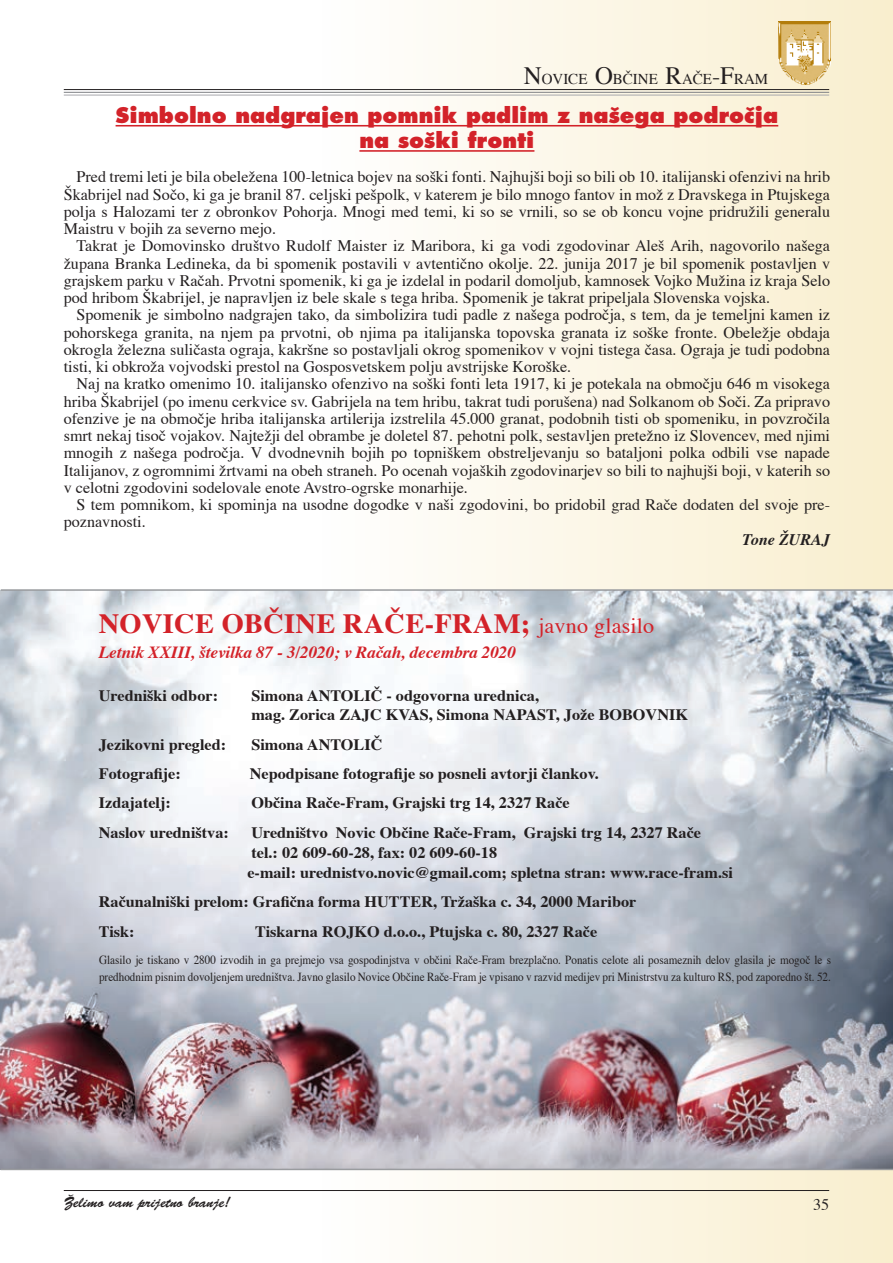
<style>
.page{position:relative;width:893px;height:1263px;background:#fff}
.page>*{position:absolute;margin:0;border:0;box-sizing:border-box;transform-origin:0 0}
.t1{font:700 27.9px "Times CE";letter-spacing:.01em;color:#d32229}
.t2{font:800 21px/25.2px "MM Futura";color:#d32229;text-align:center}
.t3{font:italic 700 16.95px "Times CE";letter-spacing:-.01em;color:#d32229}
.t4{font:16.2px/17.2px "Times CE";color:#231f20;text-align:justify}
.t5{font:italic 700 16.2px "Times CE";color:#231f20}
.t6{font:700 15.9px/20.1px "Times CE";color:#231f20}
.t7{font:15px "Brush Script Std";color:#231f20}
.t8{font:15px "Times CE";color:#231f20}
.t9{font:12.3px/17px "Times CE";color:#231f20;scale:.9 1}
.s1{font-size:24.9px}
.s2{font-weight:400;font-size:21.6px}
</style>
<div class="page">
<div style="left:0;top:0;width:893px;height:1263px;background:linear-gradient(to right,#fff,#f9f0d4)"></div>
<hr style="left:64px;top:89px;width:765px;height:1px;background:#231f20">
<hr style="left:64px;top:92px;width:765px;height:1px;background:#808285">
<hr style="left:64px;top:95px;width:765px;height:1px;background:#a8a9ad">
<hr style="left:64px;top:1190px;width:765px;height:1px;background:#231f20">
<img style="left:778px;top:21px;width:52px;height:63px">
<hr style="left:116px;top:125px;width:662px;height:2px;background:#d32229">
<hr style="left:359px;top:150px;width:175px;height:2px;background:#d32229">
<img style="left:1px;top:591px;width:892px;height:578px">
<hr style="left:1px;top:589px;width:892px;height:2px;background:#999b9e">
<hr style="left:1px;top:1169px;width:892px;height:1px;background:#999b9e">
<p class="t8" style="left:524px;top:70px;width:246px"><span class="s1">N</span>OVICE <span class="s1">O</span>BČINE <span class="s1">R</span>AČE<span class="s1">-F</span>RAM</p>
<p class="t2" style="left:116px;top:102px;width:664px">Simbolno nadgrajen pomnik padlim z na{ega podro~ja na so{ki fronti</p>
<p class="t4" style="left:64px;top:169px;width:768px;text-indent:13px">Pred tremi leti je bila obeležena 100-letnica bojev na soški fonti. Najhujši boji so bili ob 10. italijanski ofenzivi na hrib Škabrijel nad Sočo, ki ga je branil 87. celjski pešpolk, v katerem je bilo mnogo fantov in mož z Dravskega in Ptujskega polja s Halozami ter z obronkov Pohorja. Mnogi med temi, ki so se vrnili, so se ob koncu vojne pridružili generalu Maistru v bojih za severno mejo.</p>
<p class="t4" style="left:64px;top:238px;width:768px;text-indent:13px">Takrat je Domovinsko društvo Rudolf Maister iz Maribora, ki ga vodi zgodovinar Aleš Arih, nagovorilo našega župana Branka Ledineka, da bi spomenik postavili v avtentično okolje. 22. junija 2017 je bil spomenik postavljen v grajskem parku v Račah. Prvotni spomenik, ki ga je izdelal in podaril domoljub, kamnosek Vojko Mužina iz kraja Selo pod hribom Škabrijel, je napravljen iz bele skale s tega hriba. Spomenik je takrat pripeljala Slovenska vojska.</p>
<p class="t4" style="left:64px;top:307px;width:768px;text-indent:13px">Spomenik je simbolno nadgrajen tako, da simbolizira tudi padle z našega področja, s tem, da je temeljni kamen iz pohorskega granita, na njem pa prvotni, ob njima pa italijanska topovska granata iz soške fronte. Obeležje obdaja okrogla železna suličasta ograja, kakršne so postavljali okrog spomenikov v vojni tistega časa. Ograja je tudi podobna tisti, ki obkroža vojvodski prestol na Gosposvetskem polju avstrijske Koroške.</p>
<p class="t4" style="left:64px;top:376px;width:768px;text-indent:13px">Naj na kratko omenimo 10. italijansko ofenzivo na soški fonti leta 1917, ki je potekala na območju 646 m visokega hriba Škabrijel (po imenu cerkvice sv. Gabrijela na tem hribu, takrat tudi porušena) nad Solkanom ob Soči. Za pripravo ofenzive je na območje hriba italijanska artilerija izstrelila 45.000 granat, podobnih tisti ob spomeniku, in povzročila smrt nekaj tisoč vojakov. Najtežji del obrambe je doletel 87. pehotni polk, sestavljen pretežno iz Slovencev, med njimi mnogih z našega področja. V dvodnevnih bojih po topniškem obstreljevanju so bataljoni polka odbili vse napade Italijanov, z ogromnimi žrtvami na obeh straneh. Po ocenah vojaških zgodovinarjev so bili to najhujši boji, v katerih so v celotni zgodovini sodelovale enote Avstro-ogrske monarhije.</p>
<p class="t4" style="left:64px;top:497px;width:768px;text-indent:13px">S tem pomnikom, ki spominja na usodne dogodke v naši zgodovini, bo pridobil grad Rače dodaten del svoje pre&shy;poznavnosti.</p>
<p class="t5" style="left:742px;top:529px;width:89px">Tone ŽURAJ</p>
<h1 class="t1" style="left:99px;top:605px;width:557px">NOVICE OBČINE RAČE-FRAM; <span class="s2">javno glasilo</span></h1>
<p class="t3" style="left:99px;top:641px;width:419px">Letnik XXIII, številka 87 - 3/2020; v Račah, decembra 2020</p>
<p class="t6" style="left:99px;top:686px;width:121px">Uredniški odbor:</p>
<p class="t6" style="left:251px;top:687px;width:438px;line-height:19px">Simona ANTOLIČ - odgovorna urednica,<br>mag. Zorica ZAJC KVAS, Simona NAPAST, Jože BOBOVNIK</p>
<p class="t6" style="left:99px;top:735px;width:129px">Jezikovni pregled:</p>
<p class="t6" style="left:251px;top:735px;width:132px">Simona ANTOLIČ</p>
<p class="t6" style="left:99px;top:764px;width:84px">Fotografije:</p>
<p class="t6" style="left:250px;top:764px;width:351px">Nepodpisane fotografije so posneli avtorji člankov.</p>
<p class="t6" style="left:99px;top:793px;width:74px">Izdajatelj:</p>
<p class="t6" style="left:251px;top:793px;width:320px">Občina Rače-Fram, Grajski trg 14, 2327 Rače</p>
<p class="t6" style="left:99px;top:823px;width:132px">Naslov uredništva:</p>
<p class="t6" style="left:247px;top:823px;width:487px">Uredništvo Novic Občine Rače-Fram, Grajski trg 14, 2327 Rače<br>tel.: 02 609-60-28, fax: 02 609-60-18<br>e-mail: urednistvo.novic@gmail.com; spletna stran: www.race-fram.si</p>
<p class="t6" style="left:99px;top:888px;width:539px;line-height:29.4px">Računalniški prelom: Grafična forma HUTTER, Tržaška c. 34, 2000 Maribor<br>Tisk:</p>
<p class="t6" style="left:255px;top:922px;width:343px">Tiskarna ROJKO d.o.o., Ptujska c. 80, 2327 Rače</p>
<p class="t9" style="left:99px;top:952px;width:815px">Glasilo je tiskano v 2800 izvodih in ga prejmejo vsa gospodinjstva v občini Rače-Fram brezplačno. Ponatis celote ali posameznih delov glasila je mogoč le s predhodnim pisnim dovoljenjem uredništva. Javno glasilo Novice Občine Rače-Fram je vpisano v razvid medijev pri Ministrstvu za kulturo RS, pod zaporedno št. 52.</p>
<p class="t7" style="left:64px;top:1194px;width:168px">Želimo vam prijetno branje!</p>
<p class="t4" style="left:813px;top:1197px;width:18px">35</p>
</div>
